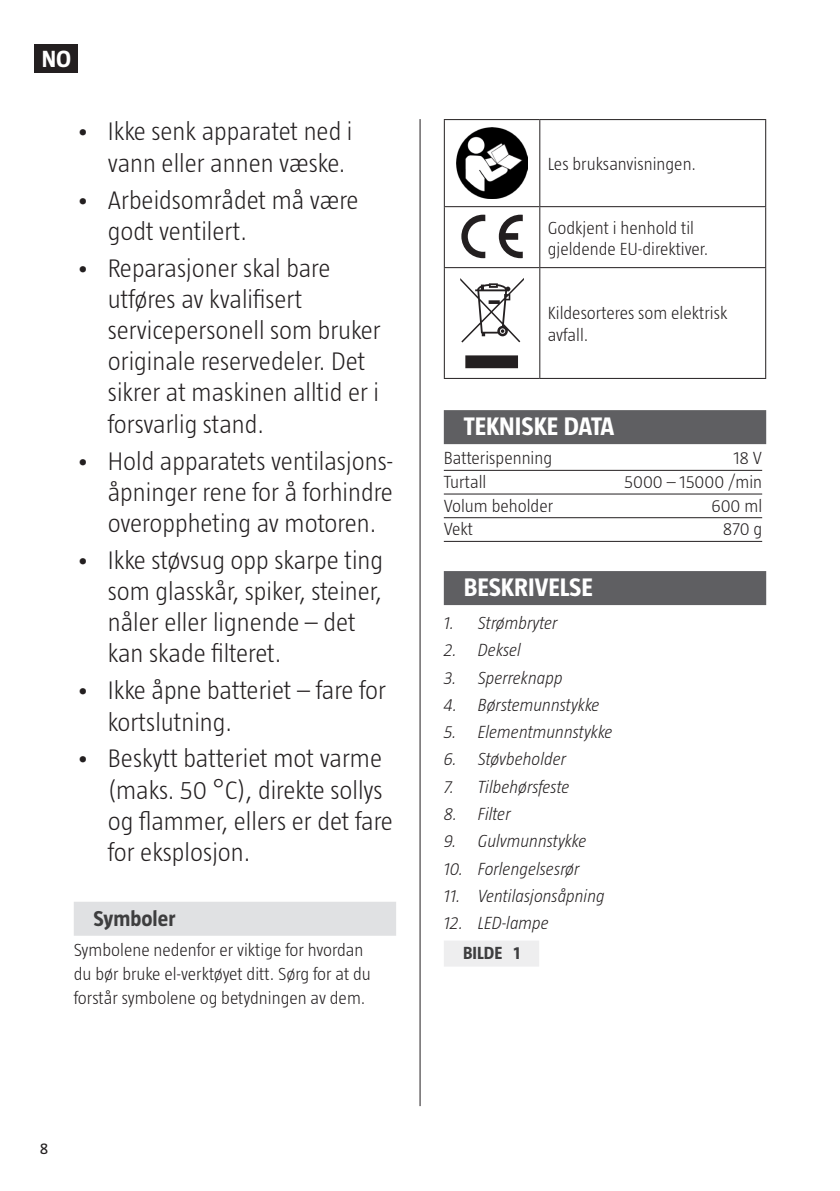
<style>
.page{position:relative;width:840px;height:1191px;background:#fff}
.page>*{position:absolute;margin:0;border:0;box-sizing:border-box;transform-origin:0 0}
.t1{font:300 26px/31.2px "Taz";color:#231f20}
.t2{font:700 26px "Taz";color:#fff}
.t3{font:700 24px "Taz";color:#fff}
.t4{font:700 22px "Taz";color:#3e3e3f}
.t5{font:300 18px/21.6px "Taz";color:#231f20}
.t6{font:italic 300 18px "Taz";color:#231f20}
.t7{font:700 18px "Taz";color:#3e3e3f}
.t8{font:16px "Taz";color:#231f20}
</style>
<div class="page">
<div style="left:35px;top:44px;width:43px;height:29px;background:#231f20"></div>
<hr style="left:419px;top:119px;width:1px;height:987px;background:#231f20">
<div style="left:443px;top:410px;width:322px;height:34px;background:#5f5f62"></div>
<hr style="left:443px;top:470px;width:318px;height:1px;background:#231f20">
<hr style="left:443px;top:494px;width:318px;height:1px;background:#231f20">
<hr style="left:443px;top:517px;width:318px;height:1px;background:#231f20">
<hr style="left:443px;top:541px;width:318px;height:1px;background:#231f20">
<div style="left:443px;top:571px;width:322px;height:34px;background:#5f5f62"></div>
<div style="left:443px;top:940px;width:96px;height:26px;background:#eeeeef"></div>
<hr style="left:443px;top:119px;width:96px;height:1px;background:#231f20">
<hr style="left:443px;top:120px;width:1px;height:86px;background:#231f20">
<hr style="left:539px;top:119px;width:226px;height:1px;background:#231f20">
<hr style="left:539px;top:120px;width:1px;height:86px;background:#231f20">
<hr style="left:764px;top:120px;width:1px;height:86px;background:#231f20">
<hr style="left:443px;top:206px;width:96px;height:1px;background:#231f20">
<hr style="left:443px;top:207px;width:1px;height:60px;background:#231f20">
<hr style="left:539px;top:206px;width:226px;height:1px;background:#231f20">
<hr style="left:539px;top:207px;width:1px;height:60px;background:#231f20">
<hr style="left:764px;top:207px;width:1px;height:60px;background:#231f20">
<hr style="left:443px;top:267px;width:96px;height:1px;background:#231f20">
<hr style="left:539px;top:267px;width:226px;height:1px;background:#231f20">
<hr style="left:443px;top:268px;width:1px;height:110px;background:#231f20">
<hr style="left:539px;top:268px;width:1px;height:110px;background:#231f20">
<hr style="left:764px;top:268px;width:1px;height:110px;background:#231f20">
<hr style="left:443px;top:378px;width:96px;height:1px;background:#231f20">
<hr style="left:539px;top:378px;width:226px;height:1px;background:#231f20">
<img style="left:456px;top:128px;width:71px;height:71px">
<svg style="left:461px;top:215px;width:24px;height:43px"></svg>
<svg style="left:498px;top:215px;width:24px;height:43px"></svg>
<svg style="left:460px;top:278px;width:63px;height:90px"></svg>
<div style="left:74px;top:901px;width:322px;height:34px;background:#e0e1e3"></div>
<p class="t3" style="left:42px;top:45px;width:31px">NO</p>
<p class="t1" style="left:76px;top:116px;width:278px;text-align:right">• Ikke senk apparatet ned i vann eller annen væske.</p>
<p class="t1" style="left:108px;top:184px;width:252px;text-indent:-32px">• Arbeidsområdet må være godt ventilert.</p>
<p class="t1" style="left:108px;top:252px;width:274px;text-indent:-32px">• Reparasjoner skal bare utføres av kvalifisert servicepersonell som bruker originale reservedeler. Det sikrer at maskinen alltid er i forsvarlig stand.</p>
<p class="t1" style="left:108px;top:445px;width:287px;text-align:justify;text-indent:-32px">• Hold apparatets ventilasjons&shy;åpninger rene for å forhindre overoppheting av motoren.</p>
<p class="t1" style="left:108px;top:544px;width:277px;text-indent:-32px">• Ikke støvsug opp skarpe ting som glasskår, spiker, steiner, nåler eller lignende – det kan skade filteret.</p>
<p class="t1" style="left:108px;top:674px;width:279px;text-indent:-32px">• Ikke åpne batteriet – fare for kortslutning.</p>
<p class="t1" style="left:108px;top:742px;width:286px;text-indent:-32px">• Beskytt batteriet mot varme (maks. 50 °C), direkte sollys og flammer, ellers er det fare for eksplosjon.</p>
<p class="t4" style="left:94px;top:906px;width:83px">Symboler</p>
<p class="t5" style="left:74px;top:937px;width:298px;line-height:24px">Symbolene nedenfor er viktige for hvordan du bør bruke el-verktøyet ditt. Sørg for at du forstår symbolene og betydningen av dem.</p>
<p class="t5" style="left:547px;top:153px;width:150px">Les bruksanvisningen.</p>
<p class="t5" style="left:547px;top:216px;width:162px">Godkjent i henhold til gjeldende EU-direktiver.</p>
<p class="t5" style="left:547px;top:302px;width:181px">Kildesorteres som elektrisk avfall.</p>
<p class="t2" style="left:463px;top:412px;width:152px">TEKNISKE DATA</p>
<p class="t5" style="left:443px;top:447px;width:110px">Batterispenning</p>
<p class="t5" style="left:733px;top:447px;width:30px">18 V</p>
<p class="t5" style="left:443px;top:471px;width:44px">Turtall</p>
<p class="t5" style="left:624px;top:471px;width:139px">5000 – 15000 /min</p>
<p class="t5" style="left:443px;top:494px;width:111px">Volum beholder</p>
<p class="t5" style="left:711px;top:494px;width:52px">600 ml</p>
<p class="t5" style="left:443px;top:518px;width:31px">Vekt</p>
<p class="t5" style="left:722px;top:518px;width:41px">870 g</p>
<p class="t2" style="left:463px;top:572px;width:130px">BESKRIVELSE</p>
<p class="t6" style="left:443px;top:613px;width:115px">1. Strømbryter</p>
<p class="t6" style="left:443px;top:640px;width:79px">2. Deksel</p>
<p class="t6" style="left:443px;top:667px;width:120px">3. Sperreknapp</p>
<p class="t6" style="left:443px;top:694px;width:157px">4. Børstemunnstykke</p>
<p class="t6" style="left:443px;top:722px;width:170px">5. Elementmunnstykke</p>
<p class="t6" style="left:443px;top:749px;width:124px">6. Støvbeholder</p>
<p class="t6" style="left:443px;top:776px;width:127px">7. Tilbehørsfeste</p>
<p class="t6" style="left:443px;top:803px;width:68px">8. Filter</p>
<p class="t6" style="left:443px;top:831px;width:144px">9. Gulvmunnstykke</p>
<p class="t6" style="left:443px;top:858px;width:137px">10. Forlengelsesrør</p>
<p class="t6" style="left:443px;top:885px;width:162px">11. Ventilasjonsåpning</p>
<p class="t6" style="left:443px;top:913px;width:106px">12. LED-lampe</p>
<p class="t7" style="left:463px;top:942px;width:59px">BILDE 1</p>
<p class="t8" style="left:40px;top:1139px;width:10px">8</p>
</div>
